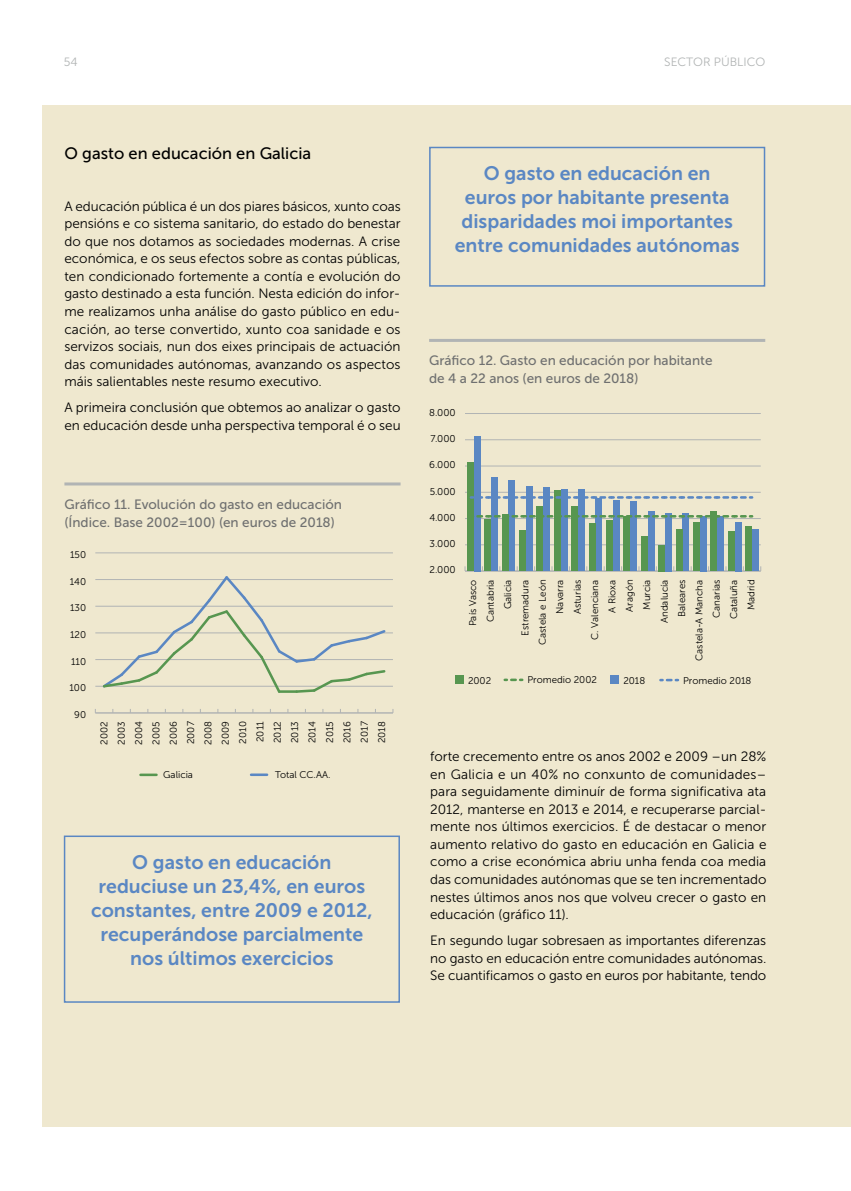
<style>
.page{position:relative;width:851px;height:1191px;background:#fff}
.page>*{position:absolute;margin:0;border:0;box-sizing:border-box;transform-origin:0 0}
.t1{font:19.5px/24px "Museo Sans 700";color:#5a87c3;text-align:center}
.t2{font:16.5px "Museo Sans 500";color:#000}
.t3{font:13.5px/17.5px "Museo Sans 300";color:#000;text-align:justify}
.t4{font:13.5px/18px "Museo Sans 500";color:#6f7070}
.t5{font:12px "Museo Sans 300";color:#b1b4b4}
.t6{font:9.9px "Museo Sans 300";color:#000}
.t7{font:9.75px/17.4px "Museo Sans 300";color:#000;text-align:justify}
</style>
<div class="page">
<div style="left:43px;top:106px;width:807px;height:1021px;background:#efe8cf"></div>
<hr style="left:64px;top:482px;width:336px;height:3px;background:#b1b4b4">
<hr style="left:95px;top:712px;width:298px;height:1px;background:#b1b4b4">
<hr style="left:95px;top:685px;width:298px;height:1px;background:#b1b4b4">
<hr style="left:95px;top:659px;width:298px;height:1px;background:#b1b4b4">
<hr style="left:95px;top:632px;width:298px;height:1px;background:#b1b4b4">
<hr style="left:95px;top:606px;width:298px;height:1px;background:#b1b4b4">
<hr style="left:95px;top:579px;width:298px;height:1px;background:#b1b4b4">
<hr style="left:95px;top:552px;width:298px;height:1px;background:#b1b4b4">
<svg style="left:100px;top:576px;width:287px;height:117px"></svg>
<hr style="left:140px;top:773px;width:16px;height:3px;background:#579650">
<hr style="left:251px;top:773px;width:16px;height:3px;background:#5a87c3">
<hr style="left:429px;top:339px;width:336px;height:3px;background:#b1b4b4">
<hr style="left:465px;top:570px;width:295px;height:1px;background:#b1b4b4">
<hr style="left:465px;top:544px;width:295px;height:1px;background:#b1b4b4">
<hr style="left:465px;top:518px;width:295px;height:1px;background:#b1b4b4">
<hr style="left:465px;top:492px;width:295px;height:1px;background:#b1b4b4">
<hr style="left:465px;top:465px;width:295px;height:1px;background:#b1b4b4">
<hr style="left:465px;top:439px;width:295px;height:1px;background:#b1b4b4">
<hr style="left:465px;top:413px;width:295px;height:1px;background:#b1b4b4">
<div style="left:474px;top:436px;width:6px;height:135px;background:#5a87c3"></div>
<div style="left:491px;top:477px;width:6px;height:94px;background:#5a87c3"></div>
<div style="left:509px;top:481px;width:6px;height:90px;background:#5a87c3"></div>
<div style="left:526px;top:487px;width:6px;height:84px;background:#5a87c3"></div>
<div style="left:543px;top:487px;width:7px;height:84px;background:#5a87c3"></div>
<div style="left:561px;top:489px;width:6px;height:82px;background:#5a87c3"></div>
<div style="left:578px;top:489px;width:6px;height:82px;background:#5a87c3"></div>
<div style="left:595px;top:498px;width:7px;height:73px;background:#5a87c3"></div>
<div style="left:613px;top:501px;width:6px;height:70px;background:#5a87c3"></div>
<div style="left:630px;top:501px;width:6px;height:70px;background:#5a87c3"></div>
<div style="left:648px;top:512px;width:6px;height:59px;background:#5a87c3"></div>
<div style="left:665px;top:513px;width:6px;height:58px;background:#5a87c3"></div>
<div style="left:682px;top:513px;width:7px;height:58px;background:#5a87c3"></div>
<div style="left:700px;top:516px;width:6px;height:55px;background:#5a87c3"></div>
<div style="left:717px;top:516px;width:6px;height:55px;background:#5a87c3"></div>
<div style="left:735px;top:522px;width:6px;height:49px;background:#5a87c3"></div>
<div style="left:752px;top:529px;width:6px;height:42px;background:#5a87c3"></div>
<div style="left:467px;top:463px;width:6px;height:108px;background:#579650"></div>
<div style="left:484px;top:519px;width:6px;height:52px;background:#579650"></div>
<div style="left:502px;top:515px;width:6px;height:56px;background:#579650"></div>
<div style="left:519px;top:530px;width:6px;height:41px;background:#579650"></div>
<div style="left:536px;top:507px;width:7px;height:64px;background:#579650"></div>
<div style="left:554px;top:490px;width:6px;height:81px;background:#579650"></div>
<div style="left:571px;top:506px;width:6px;height:65px;background:#579650"></div>
<div style="left:588px;top:523px;width:7px;height:48px;background:#579650"></div>
<div style="left:606px;top:521px;width:6px;height:50px;background:#579650"></div>
<div style="left:623px;top:516px;width:7px;height:55px;background:#579650"></div>
<div style="left:641px;top:536px;width:6px;height:35px;background:#579650"></div>
<div style="left:658px;top:545px;width:6px;height:26px;background:#579650"></div>
<div style="left:675px;top:530px;width:7px;height:41px;background:#579650"></div>
<div style="left:693px;top:522px;width:6px;height:49px;background:#579650"></div>
<div style="left:710px;top:511px;width:6px;height:60px;background:#579650"></div>
<div style="left:728px;top:531px;width:6px;height:40px;background:#579650"></div>
<div style="left:745px;top:526px;width:6px;height:45px;background:#579650"></div>
<div style="left:610px;top:675px;width:9px;height:9px;background:#5a87c3"></div>
<div style="left:455px;top:675px;width:8px;height:9px;background:#579650"></div>
<svg style="left:471px;top:496px;width:281px;height:3px"></svg>
<svg style="left:473px;top:515px;width:279px;height:2px"></svg>
<svg style="left:504px;top:678px;width:18px;height:3px"></svg>
<svg style="left:660px;top:679px;width:17px;height:2px"></svg>
<div style="left:64px;top:835px;width:336px;height:167px;border:2px solid #5a87c3"></div>
<div style="left:429px;top:147px;width:336px;height:140px;border:2px solid #5a87c3"></div>
<p class="t5" style="left:64px;top:56px;width:15px">54</p>
<p class="t5" style="left:664px;top:56px;width:102px">SECTOR PÚBLICO</p>
<p class="t2" style="left:64px;top:144px;width:248px">O gasto en educación en Galicia</p>
<p class="t3" style="left:64px;top:197px;width:337px">A educación pública é un dos piares básicos, xunto coas pensións e co sistema sanitario, do estado do benestar do que nos dotamos as sociedades modernas. A crise económica, e os seus efectos sobre as contas públicas, ten condicionado fortemente a contía e evolución do gasto destinado a esta función. Nesta edición do infor&shy;me realizamos unha análise do gasto público en edu&shy;cación, ao terse convertido, xunto coa sanidade e os servizos sociais, nun dos eixes principais de actuación das comunidades autónomas, avanzando os aspectos máis salientables neste resumo executivo.</p>
<p class="t3" style="left:64px;top:399px;width:338px">A primeira conclusión que obtemos ao analizar o gasto en educación desde unha perspectiva temporal é o seu</p>
<p class="t4" style="left:64px;top:495px;width:279px">Gráfico 11. Evolución do gasto en educación (Índice. Base 2002=100) (en euros de 2018)</p>
<p class="t7" style="left:70px;top:546px;width:18px">150</p>
<p class="t7" style="left:70px;top:573px;width:18px">140</p>
<p class="t7" style="left:70px;top:599px;width:18px">130</p>
<p class="t7" style="left:70px;top:626px;width:18px">120</p>
<p class="t7" style="left:71px;top:653px;width:17px">110</p>
<p class="t7" style="left:69px;top:679px;width:18px">100</p>
<p class="t7" style="left:74px;top:706px;width:13px">90</p>
<p class="t7" style="left:95px;top:745px;width:25px;rotate:-90deg">2002<br>2003<br>2004<br>2005<br>2006<br>2007<br>2008<br>2009<br>2010<br>2011<br>2012<br>2013<br>2014<br>2015<br>2016<br>2017<br>2018</p>
<p class="t7" style="left:163px;top:766px;width:31px">Galicia</p>
<p class="t7" style="left:275px;top:766px;width:57px">Total CC.AA.</p>
<h1 class="t1" style="left:91px;top:850px;width:283px">O gasto en educación reduciuse un 23,4%, en euros constantes, entre 2009 e 2012, recuperándose parcialmente nos últimos exercicios</h1>
<h1 class="t1" style="left:454px;top:161px;width:286px">O gasto en educación en<br>euros por habitante presenta disparidades moi importantes entre comunidades autónomas</h1>
<p class="t4" style="left:429px;top:352px;width:285px">Gráfico 12. Gasto en educación por habitante de 4 a 22 anos (en euros de 2018)</p>
<p class="t6" style="left:429px;top:407px;width:28px">8.000</p>
<p class="t6" style="left:430px;top:433px;width:27px">7.000</p>
<p class="t6" style="left:429px;top:459px;width:28px">6.000</p>
<p class="t6" style="left:429px;top:486px;width:28px">5.000</p>
<p class="t6" style="left:429px;top:512px;width:28px">4.000</p>
<p class="t6" style="left:429px;top:538px;width:28px">3.000</p>
<p class="t6" style="left:429px;top:564px;width:28px">2.000</p>
<p class="t7" style="left:481px;top:622px;width:44px;rotate:-90deg">Cantabria</p>
<p class="t7" style="left:673px;top:617px;width:39px;rotate:-90deg">Baleares</p>
<p class="t7" style="left:707px;top:618px;width:40px;rotate:-90deg">Canarias</p>
<p class="t7" style="left:568px;top:614px;width:36px;rotate:-90deg">Asturias</p>
<p class="t7" style="left:620px;top:611px;width:34px;rotate:-90deg">Aragón</p>
<p class="t7" style="left:655px;top:623px;width:45px;rotate:-90deg">Andalucía</p>
<p class="t7" style="left:464px;top:626px;width:48px;rotate:-90deg">País Vasco</p>
<p class="t7" style="left:551px;top:614px;width:36px;rotate:-90deg">Navarra</p>
<p class="t7" style="left:586px;top:640px;width:62px;rotate:-90deg">C. Valenciana</p>
<p class="t7" style="left:690px;top:661px;width:83px;rotate:-90deg">Castela-A Mancha</p>
<p class="t7" style="left:499px;top:609px;width:31px;rotate:-90deg">Galicia</p>
<p class="t7" style="left:603px;top:612px;width:34px;rotate:-90deg">A Rioxa</p>
<p class="t7" style="left:638px;top:610px;width:32px;rotate:-90deg">Murcia</p>
<p class="t7" style="left:742px;top:610px;width:32px;rotate:-90deg">Madrid</p>
<p class="t7" style="left:516px;top:635px;width:57px;rotate:-90deg">Estremadura</p>
<p class="t7" style="left:725px;top:619px;width:41px;rotate:-90deg">Cataluña</p>
<p class="t7" style="left:534px;top:645px;width:67px;rotate:-90deg">Castela e León</p>
<p class="t7" style="left:468px;top:671px;width:25px">2002</p>
<p class="t7" style="left:527px;top:671px;width:71px">Promedio 2002</p>
<p class="t7" style="left:623px;top:671px;width:24px">2018</p>
<p class="t7" style="left:683px;top:671px;width:70px">Promedio 2018</p>
<p class="t3" style="left:430px;top:747px;width:338px">forte crecemento entre os anos 2002 e 2009 –un 28% en Galicia e un 40% no conxunto de comunidades– para seguidamente diminuír de forma significativa ata 2012, manterse en 2013 e 2014, e recuperarse parcial&shy;mente nos últimos exercicios. É de destacar o menor aumento relativo do gasto en educación en Galicia e como a crise económica abriu unha fenda coa media das comunidades autónomas que se ten incrementado nestes últimos anos nos que volveu crecer o gasto en educación (gráfico 11).</p>
<p class="t3" style="left:430px;top:931px;width:337px">En segundo lugar sobresaen as importantes diferenzas no gasto en educación entre comunidades autónomas.<br>Se cuantificamos o gasto en euros por habitante, tendo</p>
</div>
